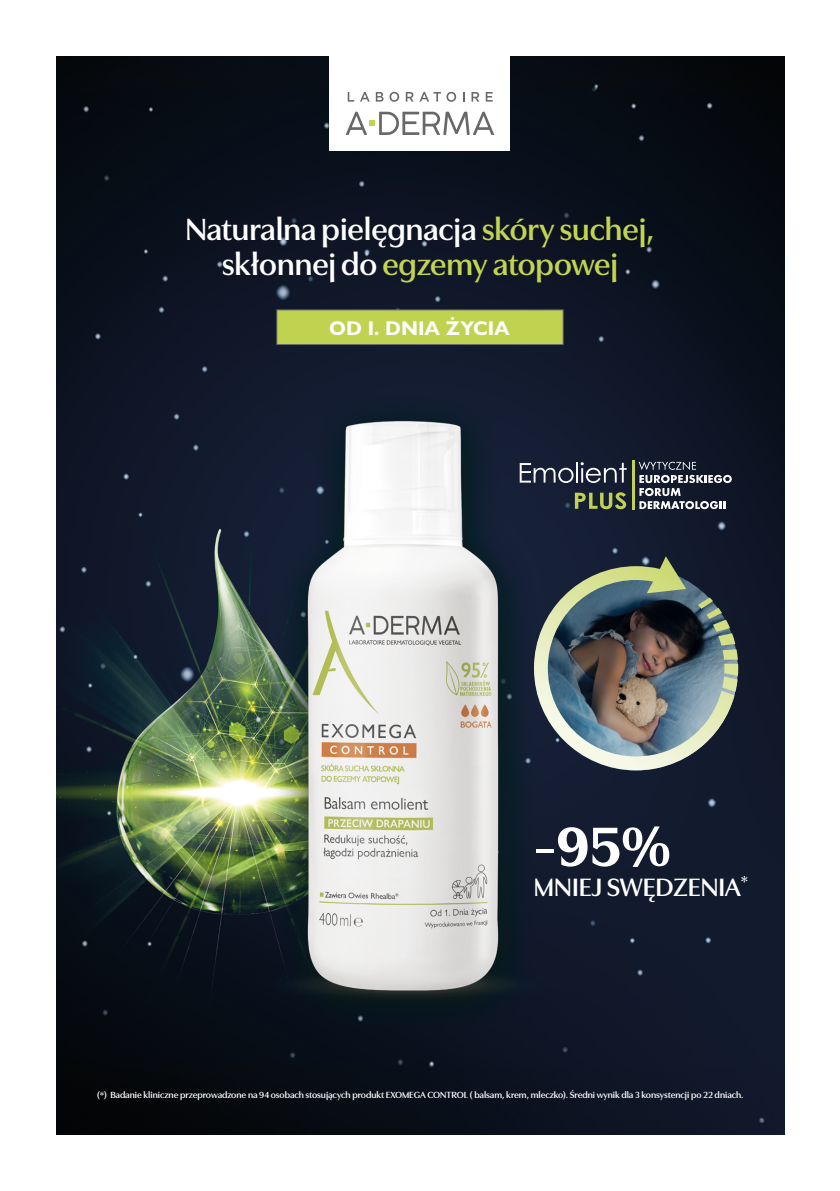
<style>
.page{position:relative;width:840px;height:1191px;background:#fff}
.page>*{position:absolute;margin:0;border:0;box-sizing:border-box;transform-origin:0 0}
.t1{font:900 58px "Utile Display";color:#fff}
.t2{font:600 32px/34.6px "Utile Display";color:#fff;text-align:center}
.t3{font:600 26.2px "Utile Display";color:#fff}
.t4{font:700 20px "Gill Sans Nova";color:#fff}
.t5{font:600 9.4px "Utile Display";color:#fff}
.s1{color:#c2d450}
.s2{color:#c1d150}
</style>
<div class="page">
<img style="left:57px;top:57px;width:727px;height:1077px">
<img style="left:533px;top:556px;width:204px;height:214px">
<hr style="left:631px;top:460px;width:3px;height:49px;background:#c1d150">
<svg style="left:519px;top:462px;width:107px;height:21px;background:#4e5566"></svg>
<svg style="left:574px;top:492px;width:52px;height:17px"></svg>
<svg style="left:638px;top:461px;width:93px;height:48px;background:#4c525f"></svg>
<div style="left:276px;top:310px;width:287px;height:35px;background:#c1d150;border:1px solid #626a6e"></div>
<div style="left:329px;top:55px;width:181px;height:96px;background:#fff"></div>
<svg style="left:346px;top:112px;width:148px;height:23px"></svg>
<svg style="left:347px;top:92px;width:7px;height:10px"></svg>
<svg style="left:360px;top:92px;width:9px;height:10px"></svg>
<svg style="left:375px;top:92px;width:8px;height:10px"></svg>
<svg style="left:389px;top:92px;width:10px;height:10px"></svg>
<svg style="left:405px;top:92px;width:8px;height:10px"></svg>
<svg style="left:419px;top:92px;width:21px;height:10px"></svg>
<svg style="left:446px;top:92px;width:10px;height:10px"></svg>
<svg style="left:471px;top:92px;width:8px;height:10px"></svg>
<svg style="left:485px;top:92px;width:7px;height:10px"></svg>
<h2 class="t2" style="left:185px;top:209px;width:470px">Naturalna pielęgnacja <span class="s1">skóry suchej</span><span class="s2">, </span>skłonnej do <span class="s1">egzemy atopowej</span></h2>
<h3 class="t4" style="left:329px;top:315px;width:182px">OD I. DNIA ŻYCIA</h3>
<h1 class="t1" style="left:533px;top:800px;width:138px">-95%</h1>
<h3 class="t3" style="left:533px;top:867px;width:216px">MNIEJ SWĘDZENIA<sup>*</sup></h3>
<p class="t5" style="left:97px;top:1087px;width:647px">(*) Badanie kliniczne przeprowadzone na 94 osobach stosujących produkt EXOMEGA CONTROL ( balsam, krem, mleczko). Średni wynik dla 3 konsystencji po 22 dniach.</p>
</div>
